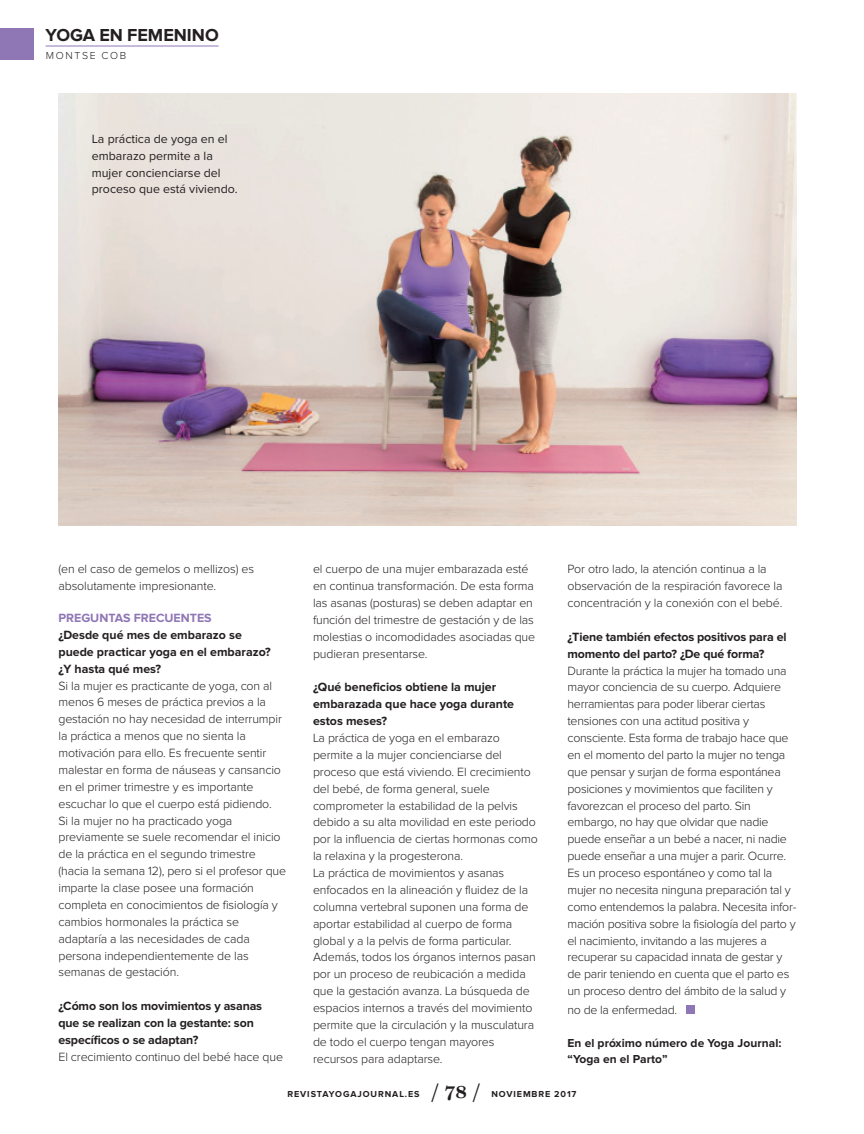
<style>
.page{position:relative;width:864px;height:1134px;background:#fff}
.page>*{position:absolute;margin:0;border:0;box-sizing:border-box;transform-origin:0 0}
.t1{font:700 18px "Proxima Nova";color:#231f20}
._4_Txt_SnsLT_8_25_11{font:300 12.3px/17px "Proxima Nova";letter-spacing:-.01em;color:#231f20}
._4_Txt_SnsLT_8_25_11-2{font:700 12.3px/16.8px "Proxima Nova";letter-spacing:-.01em;color:#231f20}
.sense_regular_NoSpac{font:12.3px/16.8px "Proxima Nova";color:#231f20}
._4_Txt_SnsLT_8_25_11-3{font:700 12.3px "Proxima Nova";color:#8f76b5}
._4_Txt_SnsLT_8_25_11-4{font:700 12px/16.5px "Proxima Nova";letter-spacing:.005em;color:#231f20}
.t2{font:300 10.5px "Proxima Nova";letter-spacing:.16em;color:#231f20}
.t3{font:700 9px "Proxima Nova";letter-spacing:.1em;color:#231f20}
.s1{font-family:"Miller Text";font-size:19.5px}
</style>
<div class="page">
<hr style="left:46px;top:46px;width:173px;height:1px;background:#8f76b5">
<div style="left:0;top:28px;width:34px;height:31px;background:#8f76b5"></div>
<img style="left:58px;top:93px;width:738px;height:433px">
<div style="left:686px;top:1006px;width:8px;height:8px;background:#8f76b5"></div>
<h1 class="t1" style="left:45px;top:24px;width:175px">YOGA EN FEMENINO</h1>
<p class="t2" style="left:46px;top:51px;width:82px">MONTSE COB</p>
<p class="sense_regular_NoSpac" style="left:92px;top:131px;width:147px">La práctica de yoga en el embarazo permite a la mujer concienciarse del proceso que está viviendo.</p>
<p class="_4_Txt_SnsLT_8_25_11" style="left:58px;top:561px;width:197px">(en el caso de gemelos o mellizos) es absolutamente impresionante.</p>
<p class="_4_Txt_SnsLT_8_25_11-3" style="left:58px;top:611px;width:155px">PREGUNTAS FRECUENTES</p>
<p class="_4_Txt_SnsLT_8_25_11-2" style="left:58px;top:627px;width:214px">¿Desde qué mes de embarazo se puede practicar yoga en el embarazo? ¿Y hasta qué mes?</p>
<p class="_4_Txt_SnsLT_8_25_11" style="left:58px;top:678px;width:225px">Si la mujer es practicante de yoga, con al menos 6 meses de práctica previos a la gestación no hay necesidad de interrumpir la práctica a menos que no sienta la motivación para ello. Es frecuente sentir malestar en forma de náuseas y cansancio en el primer trimestre y es importante escuchar lo que el cuerpo está pidiendo.</p>
<p class="_4_Txt_SnsLT_8_25_11" style="left:58px;top:812px;width:229px">Si la mujer no ha practicado yoga previamente se suele recomendar el inicio de la práctica en el segundo trimestre (hacia la semana 12), pero si el profesor que imparte la clase posee una formación completa en conocimientos de fisiología y cambios hormonales la práctica se adaptaría a las necesidades de cada persona independientemente de las semanas de gestación.</p>
<p class="_4_Txt_SnsLT_8_25_11-2" style="left:58px;top:998px;width:205px">¿Cómo son los movimientos y asanas que se realizan con la gestante: son específicos o se adaptan?</p>
<p class="_4_Txt_SnsLT_8_25_11" style="left:58px;top:1049px;width:226px">El crecimiento continuo del bebé hace que</p>
<p class="_4_Txt_SnsLT_8_25_11" style="left:313px;top:561px;width:224px">el cuerpo de una mujer embarazada esté en continua transformación. De esta forma las asanas (posturas) se deben adaptar en función del trimestre de gestación y de las molestias o incomodidades asociadas que pudieran presentarse.</p>
<p class="_4_Txt_SnsLT_8_25_11-2" style="left:313px;top:679px;width:203px">¿Qué beneficios obtiene la mujer embarazada que hace yoga durante estos meses?</p>
<p class="_4_Txt_SnsLT_8_25_11" style="left:313px;top:730px;width:226px">La práctica de yoga en el embarazo permite a la mujer concienciarse del proceso que está viviendo. El crecimiento del bebé, de forma general, suele comprometer la estabilidad de la pelvis debido a su alta movilidad en este periodo por la influencia de ciertas hormonas como la relaxina y la progesterona.<br>La práctica de movimientos y asanas enfocados en la alineación y fluidez de la columna vertebral suponen una forma de aportar estabilidad al cuerpo de forma global y a la pelvis de forma particular.<br>Además, todos los órganos internos pasan por un proceso de reubicación a medida que la gestación avanza. La búsqueda de espacios internos a través del movimiento permite que la circulación y la musculatura de todo el cuerpo tengan mayores recursos para adaptarse.</p>
<p class="_4_Txt_SnsLT_8_25_11" style="left:568px;top:561px;width:217px">Por otro lado, la atención continua a la observación de la respiración favorece la concentración y la conexión con el bebé.</p>
<p class="_4_Txt_SnsLT_8_25_11-2" style="left:568px;top:629px;width:221px">¿Tiene también efectos positivos para el momento del parto? ¿De qué forma?</p>
<p class="_4_Txt_SnsLT_8_25_11" style="left:568px;top:662px;width:230px">Durante la práctica la mujer ha tomado una mayor conciencia de su cuerpo. Adquiere herramientas para poder liberar ciertas tensiones con una actitud positiva y consciente. Esta forma de trabajo hace que en el momento del parto la mujer no tenga que pensar y surjan de forma espontánea posiciones y movimientos que faciliten y favorezcan el proceso del parto. Sin embargo, no hay que olvidar que nadie puede enseñar a un bebé a nacer, ni nadie puede enseñar a una mujer a parir. Ocurre.<br>Es un proceso espontáneo y como tal la mujer no necesita ninguna preparación tal y como entendemos la palabra. Necesita infor&shy;mación positiva sobre la fisiología del parto y el nacimiento, invitando a las mujeres a recuperar su capacidad innata de gestar y de parir teniendo en cuenta que el parto es un proceso dentro del ámbito de la salud y</p>
<p class="_4_Txt_SnsLT_8_25_11" style="left:568px;top:1001px;width:111px">no de la enfermedad.</p>
<p class="_4_Txt_SnsLT_8_25_11-4" style="left:568px;top:1035px;width:216px">En el próximo número de Yoga Journal: “Yoga en el Parto”</p>
<p class="t3" style="left:287px;top:1088px;width:291px">REVISTAYOGAJOURNAL.ES <span class="s1">/ 78 /</span> NOVIEMBRE 2017</p>
</div>
